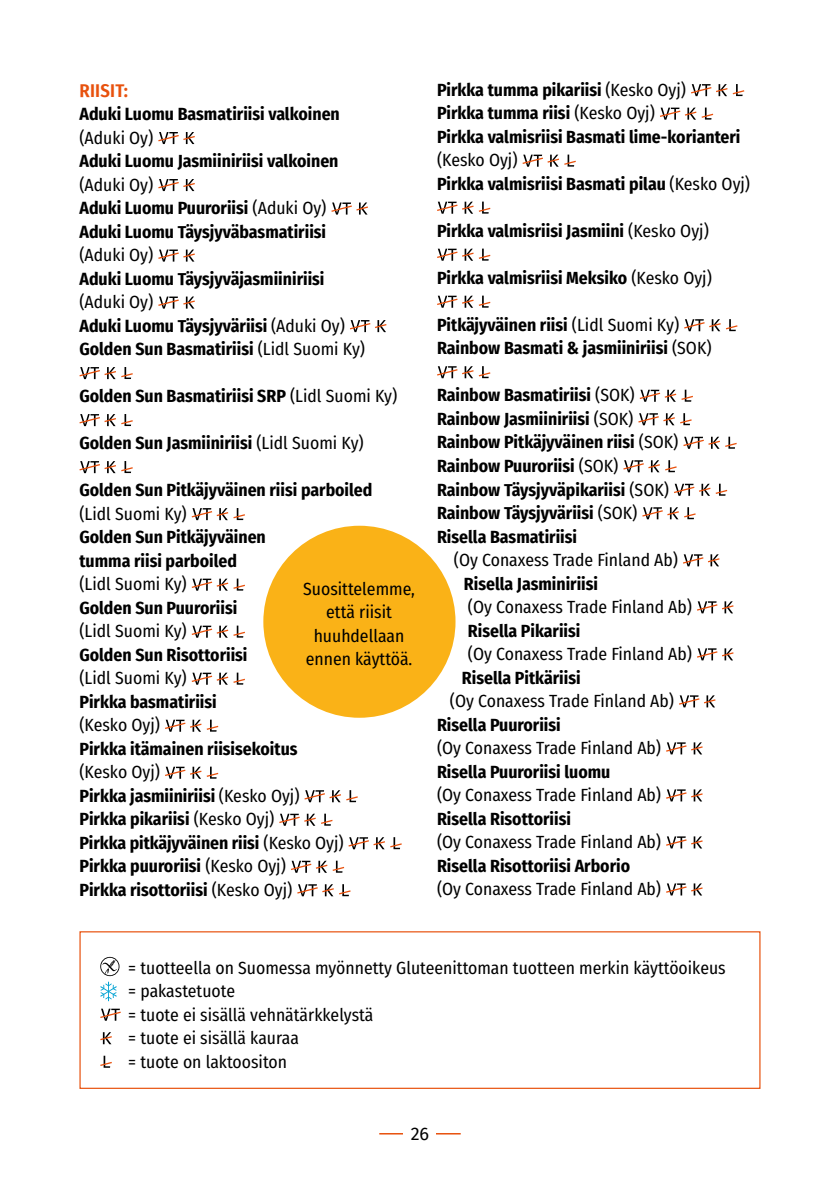
<style>
.page{position:relative;width:840px;height:1191px;background:#fff}
.page>*{position:absolute;margin:0;border:0;box-sizing:border-box;transform-origin:0 0}
.t1{font:600 18.4px "Fira Sans Condensed";letter-spacing:.015em;color:#e8510d}
.t2{font:18px "Fira Sans";color:#000}
.t3{font:700 17.6px/23.6px "Fira Sans Condensed";color:#000}
.t4{font:17.6px/23.6px "Fira Sans Condensed";color:#000}
.s1{font-weight:400}
</style>
<div class="page">
<hr style="left:379px;top:1133px;width:81px;height:1px;background:#e8510d">
<div style="left:403px;top:1122px;width:33px;height:25px;background:#fff"></div>
<svg style="left:158px;top:132px;width:37px;height:12px"></svg>
<svg style="left:158px;top:179px;width:37px;height:12px"></svg>
<svg style="left:331px;top:202px;width:37px;height:13px"></svg>
<svg style="left:158px;top:249px;width:37px;height:13px"></svg>
<svg style="left:158px;top:296px;width:37px;height:13px"></svg>
<svg style="left:350px;top:320px;width:36px;height:12px"></svg>
<svg style="left:79px;top:367px;width:54px;height:12px"></svg>
<svg style="left:79px;top:414px;width:54px;height:12px"></svg>
<svg style="left:79px;top:461px;width:54px;height:12px"></svg>
<svg style="left:191px;top:508px;width:54px;height:12px"></svg>
<svg style="left:191px;top:578px;width:54px;height:12px"></svg>
<svg style="left:191px;top:625px;width:54px;height:12px"></svg>
<svg style="left:191px;top:672px;width:54px;height:12px"></svg>
<svg style="left:165px;top:719px;width:53px;height:12px"></svg>
<svg style="left:165px;top:766px;width:53px;height:12px"></svg>
<svg style="left:304px;top:790px;width:53px;height:12px"></svg>
<svg style="left:279px;top:813px;width:36px;height:12px"></svg>
<svg style="left:321px;top:813px;width:11px;height:12px"></svg>
<svg style="left:348px;top:837px;width:53px;height:12px"></svg>
<svg style="left:291px;top:860px;width:53px;height:12px"></svg>
<svg style="left:297px;top:884px;width:53px;height:12px"></svg>
<svg style="left:691px;top:84px;width:53px;height:12px"></svg>
<svg style="left:660px;top:108px;width:52px;height:12px"></svg>
<svg style="left:522px;top:155px;width:53px;height:12px"></svg>
<svg style="left:437px;top:202px;width:53px;height:12px"></svg>
<svg style="left:437px;top:249px;width:53px;height:12px"></svg>
<svg style="left:437px;top:296px;width:53px;height:12px"></svg>
<svg style="left:684px;top:319px;width:53px;height:12px"></svg>
<svg style="left:437px;top:366px;width:53px;height:12px"></svg>
<svg style="left:639px;top:390px;width:53px;height:12px"></svg>
<svg style="left:638px;top:413px;width:53px;height:12px"></svg>
<svg style="left:683px;top:437px;width:53px;height:12px"></svg>
<svg style="left:623px;top:460px;width:53px;height:12px"></svg>
<svg style="left:674px;top:484px;width:52px;height:12px"></svg>
<svg style="left:642px;top:507px;width:53px;height:12px"></svg>
<svg style="left:683px;top:554px;width:36px;height:12px"></svg>
<svg style="left:697px;top:601px;width:36px;height:12px"></svg>
<svg style="left:697px;top:648px;width:36px;height:12px"></svg>
<svg style="left:679px;top:695px;width:36px;height:12px"></svg>
<svg style="left:666px;top:742px;width:36px;height:12px"></svg>
<svg style="left:666px;top:789px;width:36px;height:12px"></svg>
<svg style="left:666px;top:836px;width:36px;height:12px"></svg>
<svg style="left:666px;top:883px;width:36px;height:12px"></svg>
<div style="left:79px;top:931px;width:681px;height:158px;border:1px solid #e8510d"></div>
<svg style="left:100px;top:956px;width:19px;height:45px"></svg>
<svg style="left:100px;top:1008px;width:21px;height:12px"></svg>
<svg style="left:100px;top:1032px;width:12px;height:12px"></svg>
<svg style="left:100px;top:1055px;width:12px;height:12px"></svg>
<div style="left:263px;top:526px;width:192px;height:191px;background:#fab217;border-radius:50%"></div>
<p class="t1" style="left:79px;top:75px;width:50px">RIISIT:</p>
<p class="t3" style="left:79px;top:101px;width:262px">Aduki Luomu Basmatiriisi valkoinen</p>
<p class="t4" style="left:79px;top:125px;width:75px">(Aduki Oy)</p>
<p class="t3" style="left:79px;top:148px;width:260px">Aduki Luomu Jasmiiniriisi valkoinen</p>
<p class="t3" style="left:79px;top:172px;width:248px"><span class="s1">(Aduki Oy)<br></span>Aduki Luomu Puuroriisi <span class="s1">(Aduki Oy)<br></span>Aduki Luomu Täysjyväbasmatiriisi</p>
<p class="t4" style="left:79px;top:243px;width:75px">(Aduki Oy)</p>
<p class="t3" style="left:79px;top:266px;width:246px">Aduki Luomu Täysjyväjasmiiniriisi</p>
<p class="t3" style="left:79px;top:289px;width:287px"><span class="s1">(Aduki Oy)<br></span>Aduki Luomu Täysjyväriisi <span class="s1">(Aduki Oy)<br></span>Golden Sun Basmatiriisi <span class="s1">(Lidl Suomi Ky)</span></p>
<p class="t3" style="left:79px;top:383px;width:319px">Golden Sun Basmatiriisi SRP <span class="s1">(Lidl Suomi Ky)</span></p>
<p class="t3" style="left:79px;top:430px;width:285px">Golden Sun Jasmiiniriisi <span class="s1">(Lidl Suomi Ky)</span></p>
<p class="t3" style="left:79px;top:477px;width:294px">Golden Sun Pitkäjyväinen riisi parboiled</p>
<p class="t4" style="left:79px;top:501px;width:109px">(Lidl Suomi Ky)</p>
<p class="t3" style="left:79px;top:524px;width:188px">Golden Sun Pitkäjyväinen tumma riisi parboiled</p>
<p class="t4" style="left:79px;top:572px;width:109px">(Lidl Suomi Ky)</p>
<p class="t3" style="left:79px;top:595px;width:159px">Golden Sun Puuroriisi</p>
<p class="t4" style="left:79px;top:619px;width:109px">(Lidl Suomi Ky)</p>
<p class="t3" style="left:79px;top:642px;width:169px">Golden Sun Risottoriisi</p>
<p class="t4" style="left:79px;top:666px;width:109px">(Lidl Suomi Ky)</p>
<p class="t3" style="left:79px;top:689px;width:139px">Pirkka basmatiriisi</p>
<p class="t4" style="left:79px;top:713px;width:82px">(Kesko Oyj)</p>
<p class="t3" style="left:79px;top:736px;width:219px">Pirkka itämainen riisisekoitus</p>
<p class="t3" style="left:79px;top:759px;width:265px"><span class="s1">(Kesko Oyj)<br></span>Pirkka jasmiiniriisi <span class="s1">(Kesko Oyj)<br></span>Pirkka pikariisi <span class="s1">(Kesko Oyj)<br></span>Pirkka pitkäjyväinen riisi <span class="s1">(Kesko Oyj)<br></span>Pirkka puuroriisi <span class="s1">(Kesko Oyj)<br></span>Pirkka risottoriisi <span class="s1">(Kesko Oyj)</span></p>
<p class="t4" style="left:303px;top:576px;width:113px;text-align:center">Suosittelemme, että riisit huuhdellaan ennen käyttöä.</p>
<p class="t3" style="left:437px;top:77px;width:305px">Pirkka tumma pikariisi <span class="s1">(Kesko Oyj)<br></span>Pirkka tumma riisi <span class="s1">(Kesko Oyj)<br></span>Pirkka valmisriisi Basmati lime-korianteri</p>
<p class="t3" style="left:437px;top:147px;width:314px"><span class="s1">(Kesko Oyj)<br></span>Pirkka valmisriisi Basmati pilau <span class="s1">(Kesko Oyj)</span></p>
<p class="t3" style="left:437px;top:218px;width:273px">Pirkka valmisriisi Jasmiini <span class="s1">(Kesko Oyj)</span></p>
<p class="t3" style="left:437px;top:265px;width:276px">Pirkka valmisriisi Meksiko <span class="s1">(Kesko Oyj)</span></p>
<p class="t3" style="left:437px;top:312px;width:276px">Pitkäjyväinen riisi <span class="s1">(Lidl Suomi Ky)<br></span>Rainbow Basmati &amp; jasmiiniriisi <span class="s1">(SOK)</span></p>
<p class="t3" style="left:437px;top:382px;width:243px">Rainbow Basmatiriisi <span class="s1">(SOK)<br></span>Rainbow Jasmiiniriisi <span class="s1">(SOK)<br></span>Rainbow Pitkäjyväinen riisi <span class="s1">(SOK)<br></span>Rainbow Puuroriisi <span class="s1">(SOK)<br></span>Rainbow Täysjyväpikariisi <span class="s1">(SOK)<br></span>Rainbow Täysjyväriisi <span class="s1">(SOK)<br></span>Risella Basmatiriisi</p>
<p class="t4" style="left:453px;top:547px;width:225px">(Oy Conaxess Trade Finland Ab)</p>
<p class="t3" style="left:463px;top:570px;width:136px">Risella Jasminiriisi</p>
<p class="t4" style="left:467px;top:594px;width:225px">(Oy Conaxess Trade Finland Ab)</p>
<p class="t3" style="left:467px;top:617px;width:114px">Risella Pikariisi</p>
<p class="t4" style="left:467px;top:641px;width:225px">(Oy Conaxess Trade Finland Ab)</p>
<p class="t3" style="left:461px;top:664px;width:120px">Risella Pitkäriisi</p>
<p class="t4" style="left:449px;top:688px;width:225px">(Oy Conaxess Trade Finland Ab)</p>
<p class="t3" style="left:437px;top:711px;width:125px">Risella Puuroriisi</p>
<p class="t4" style="left:437px;top:735px;width:225px">(Oy Conaxess Trade Finland Ab)</p>
<p class="t3" style="left:437px;top:758px;width:175px">Risella Puuroriisi luomu</p>
<p class="t4" style="left:437px;top:782px;width:225px">(Oy Conaxess Trade Finland Ab)</p>
<p class="t3" style="left:437px;top:805px;width:135px">Risella Risottoriisi</p>
<p class="t4" style="left:437px;top:829px;width:225px">(Oy Conaxess Trade Finland Ab)</p>
<p class="t3" style="left:437px;top:852px;width:194px">Risella Risottoriisi Arborio</p>
<p class="t4" style="left:437px;top:876px;width:225px">(Oy Conaxess Trade Finland Ab)</p>
<p class="t4" style="left:128px;top:955px;width:598px">= tuotteella on Suomessa myönnetty Gluteenittoman tuotteen merkin käyttöoikeus = pakastetuote<br>= tuote ei sisällä vehnätärkkelystä<br>= tuote ei sisällä kauraa<br>= tuote on laktoositon</p>
<p class="t2" style="left:410px;top:1119px;width:20px">26</p>
</div>
